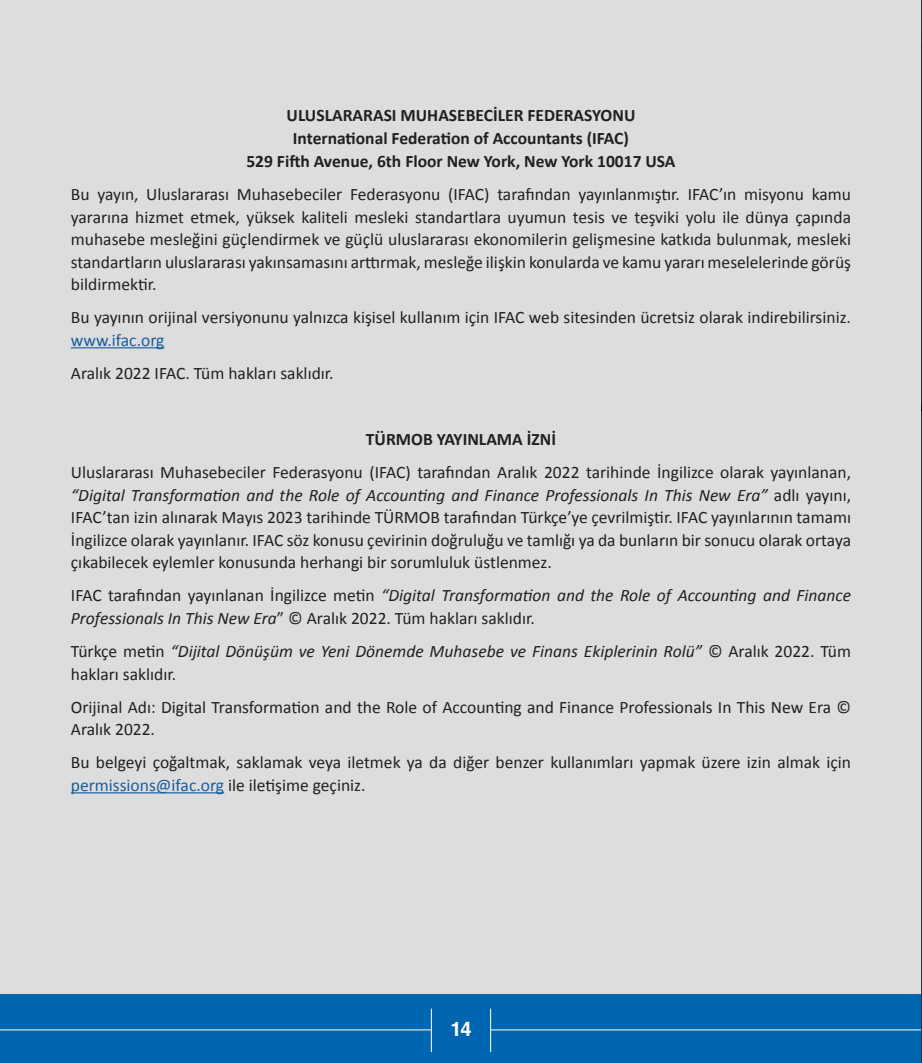
<style>
.page{position:relative;width:922px;height:1063px;background:#fff}
.page>*{position:absolute;margin:0;border:0;box-sizing:border-box;transform-origin:0 0}
.t1{font:700 20px "Helvetica";color:#fff}
.Body_Text{font:17.5px/22.5px "Calibri";color:#231f20}
.Body_Text-2{font:italic 17.5px/22.5px "Calibri";color:#231f20}
.Body_Text-3{font:700 17.5px "Calibri";color:#231f20}
.s1{color:#175d9e}
.s2{font-style:italic}
.s3{font-style:normal}
</style>
<div class="page">
<div style="left:0;top:994px;width:921px;height:69px;background:#0066b2"></div>
<hr style="left:0;top:1030px;width:432px;height:1px;background:#fff">
<hr style="left:490px;top:1030px;width:431px;height:1px;background:#fff">
<hr style="left:431px;top:1009px;width:1px;height:43px;background:#fff">
<hr style="left:490px;top:1009px;width:1px;height:43px;background:#fff">
<div style="left:0;top:0;width:921px;height:994px;background:#ddddde"></div>
<hr style="left:71px;top:347px;width:93px;height:1px;background:#175d9e">
<hr style="left:71px;top:792px;width:153px;height:1px;background:#175d9e">
<img style="left:921px;top:0;width:1px;height:1063px">
<p class="Body_Text-3" style="left:286px;top:104px;width:350px">ULUSLARARASI MUHASEBECİLER FEDERASYONU</p>
<p class="Body_Text-3" style="left:293px;top:127px;width:337px">International Federation of Accountants (IFAC)</p>
<p class="Body_Text-3" style="left:246px;top:150px;width:430px">529 Fifth Avenue, 6th Floor New York, New York 10017 USA</p>
<p class="Body_Text" style="left:71px;top:183px;width:781px;text-align:justify">Bu yayın, Uluslararası Muhasebeciler Federasyonu (IFAC) tarafından yayınlanmıştır. IFAC’ın misyonu kamu yararına hizmet etmek, yüksek kaliteli mesleki standartlara uyumun tesis ve teşviki yolu ile dünya çapında muhasebe mesleğini güçlendirmek ve güçlü uluslararası ekonomilerin gelişmesine katkıda bulunmak, mesleki standartların uluslararası yakınsamasını arttırmak, mesleğe ilişkin konularda ve kamu yararı meselelerinde görüş bildirmektir.</p>
<p class="Body_Text" style="left:71px;top:306px;width:781px">Bu yayının orijinal versiyonunu yalnızca kişisel kullanım için IFAC web sitesinden ücretsiz olarak indirebilirsiniz. <span class="s1">www.ifac.org</span></p>
<p class="Body_Text" style="left:71px;top:362px;width:264px">Aralık 2022 IFAC. Tüm hakları saklıdır.</p>
<p class="Body_Text-3" style="left:366px;top:428px;width:192px">TÜRMOB YAYINLAMA İZNİ</p>
<p class="Body_Text" style="left:71px;top:461px;width:781px;text-align:justify">Uluslararası Muhasebeciler Federasyonu (IFAC) tarafından Aralık 2022 tarihinde İngilizce olarak yayınlanan, <span class="s2">“Digital Transformation and the Role of Accounting and Finance Professionals In This New Era”</span> adlı yayını, IFAC’tan izin alınarak Mayıs 2023 tarihinde TÜRMOB tarafından Türkçe’ye çevrilmiştir. IFAC yayınlarının tamamı İngilizce olarak yayınlanır. IFAC söz konusu çevirinin doğruluğu ve tamlığı ya da bunların bir sonucu olarak ortaya çıkabilecek eylemler konusunda herhangi bir sorumluluk üstlenmez.</p>
<p class="Body_Text-2" style="left:71px;top:584px;width:781px"><span class="s3">IFAC tarafından yayınlanan İngilizce metin</span> “Digital Transformation and the Role of Accounting and Finance<br>Professionals In This New Era<span class="s3">” © Aralık 2022. Tüm hakları saklıdır.</span></p>
<p class="Body_Text-2" style="left:71px;top:639px;width:781px"><span class="s3">Türkçe metin</span> “Dijital Dönüşüm ve Yeni Dönemde Muhasebe ve Finans Ekiplerinin Rolü” <span class="s3">© Aralık 2022. Tüm hakları saklıdır.</span></p>
<p class="Body_Text" style="left:71px;top:696px;width:781px">Orijinal Adı: Digital Transformation and the Role of Accounting and Finance Professionals In This New Era ©<br>Aralık 2022.</p>
<p class="Body_Text" style="left:71px;top:751px;width:781px">Bu belgeyi çoğaltmak, saklamak veya iletmek ya da diğer benzer kullanımları yapmak üzere izin almak için <span class="s1">permissions@ifac.org</span> ile iletişime geçiniz.</p>
<p class="t1" style="left:450px;top:1017px;width:23px">14</p>
</div>
